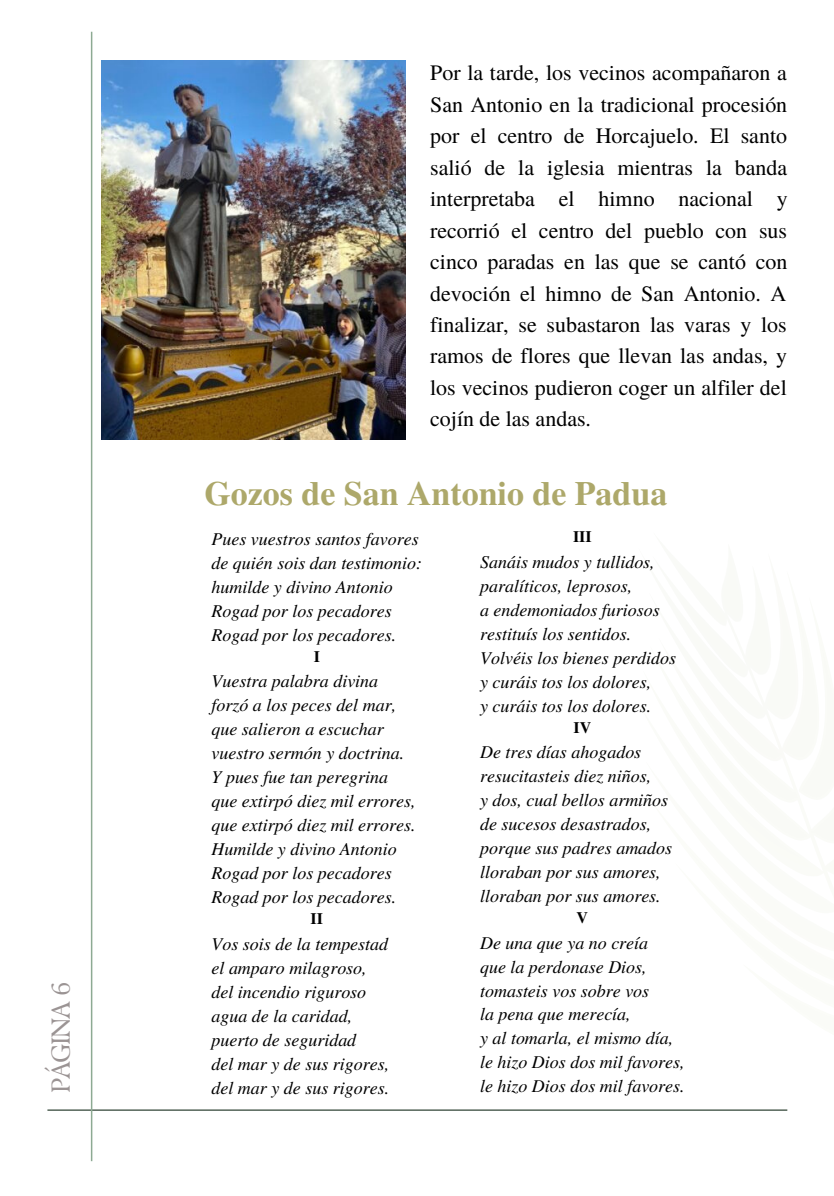
<style>
.page{position:relative;width:834px;height:1196px;background:#fff}
.page>*{position:absolute;margin:0;border:0;box-sizing:border-box;transform-origin:0 0}
.t1{font:700 34px "Te X Gyre Termes";color:#ada86a}
.t2{font:26px "TY Serif D";letter-spacing:-.05em;color:#9b9494}
.t3{font:22px/31.4px "Te X Gyre Termes";color:#000;text-align:justify}
.t4{font:italic 18px "Te X Gyre Termes";color:#000}
.t5{font:700 16px "Te X Gyre Termes";color:#000}
</style>
<div class="page">
<hr style="left:47px;top:1109px;width:740px;height:1px;background:#536457">
<hr style="left:91px;top:32px;width:1px;height:1129px;background:#8daa93">
<img style="left:102px;top:61px;width:304px;height:379px">
<p class="t2" style="left:45px;top:1093px;width:113px;rotate:-90deg">PÁGINA 6</p>
<p class="t3" style="left:430px;top:56px;width:359px">Por la tarde, los vecinos acompañaron a San Antonio en la tradicional procesión por el centro de Horcajuelo. El santo salió de la iglesia mientras la banda interpretaba el himno nacional y recorrió el centro del pueblo con sus cinco paradas en las que se cantó con devoción el himno de San Antonio. A finalizar, se subastaron las varas y los ramos de flores que llevan las andas, y los vecinos pudieron coger un alfiler del cojín de las andas.</p>
<p class="t1" style="left:204px;top:467px;width:464px">Gozos de San Antonio de Padua</p>
<p class="t4" style="left:211px;top:525px;width:209px">Pues vuestros santos favores</p>
<p class="t4" style="left:211px;top:549px;width:212px">de quién sois dan testimonio:</p>
<p class="t4" style="left:211px;top:573px;width:183px">humilde y divino Antonio</p>
<p class="t4" style="left:211px;top:597px;width:182px">Rogad por los pecadores</p>
<p class="t4" style="left:211px;top:621px;width:186px">Rogad por los pecadores.</p>
<p class="t5" style="left:314px;top:644px;width:8px">I</p>
<p class="t4" style="left:211px;top:668px;width:168px">Vuestra palabra divina</p>
<p class="t4" style="left:211px;top:692px;width:186px">forzó a los peces del mar,</p>
<p class="t4" style="left:211px;top:716px;width:174px">que salieron a escuchar</p>
<p class="t4" style="left:211px;top:740px;width:194px">vuestro sermón y doctrina.</p>
<p class="t4" style="left:211px;top:764px;width:178px">Y pues fue tan peregrina</p>
<p class="t4" style="left:211px;top:788px;width:206px">que extirpó diez mil errores,</p>
<p class="t4" style="left:211px;top:812px;width:206px">que extirpó diez mil errores.</p>
<p class="t4" style="left:211px;top:836px;width:187px">Humilde y divino Antonio</p>
<p class="t4" style="left:211px;top:860px;width:182px">Rogad por los pecadores</p>
<p class="t4" style="left:211px;top:883px;width:186px">Rogad por los pecadores.</p>
<p class="t5" style="left:311px;top:906px;width:14px">II</p>
<p class="t4" style="left:211px;top:930px;width:178px">Vos sois de la tempestad</p>
<p class="t4" style="left:211px;top:954px;width:157px">el amparo milagroso,</p>
<p class="t4" style="left:211px;top:978px;width:156px">del incendio riguroso</p>
<p class="t4" style="left:211px;top:1002px;width:142px">agua de la caridad,</p>
<p class="t4" style="left:211px;top:1026px;width:146px">puerto de seguridad</p>
<p class="t4" style="left:211px;top:1050px;width:179px">del mar y de sus rigores,</p>
<p class="t4" style="left:211px;top:1074px;width:179px">del mar y de sus rigores.</p>
<p class="t5" style="left:573px;top:524px;width:20px">III</p>
<p class="t4" style="left:480px;top:548px;width:176px">Sanáis mudos y tullidos,</p>
<p class="t4" style="left:480px;top:572px;width:154px">paralíticos, leprosos,</p>
<p class="t4" style="left:480px;top:596px;width:181px">a endemoniados furiosos</p>
<p class="t4" style="left:480px;top:620px;width:153px">restituís los sentidos.</p>
<p class="t4" style="left:480px;top:644px;width:198px">Volvéis los bienes perdidos</p>
<p class="t4" style="left:480px;top:668px;width:173px">y curáis tos los dolores,</p>
<p class="t4" style="left:480px;top:692px;width:173px">y curáis tos los dolores.</p>
<p class="t5" style="left:573px;top:715px;width:19px">IV</p>
<p class="t4" style="left:480px;top:739px;width:163px">De tres días ahogados</p>
<p class="t4" style="left:480px;top:763px;width:173px">resucitasteis diez niños,</p>
<p class="t4" style="left:480px;top:787px;width:190px">y dos, cual bellos armiños</p>
<p class="t4" style="left:480px;top:810px;width:173px">de sucesos desastrados,</p>
<p class="t4" style="left:480px;top:834px;width:194px">porque sus padres amados</p>
<p class="t4" style="left:480px;top:858px;width:182px">lloraban por sus amores,</p>
<p class="t4" style="left:480px;top:882px;width:182px">lloraban por sus amores.</p>
<p class="t5" style="left:576px;top:905px;width:13px">V</p>
<p class="t4" style="left:480px;top:929px;width:170px">De una que ya no creía</p>
<p class="t4" style="left:480px;top:953px;width:168px">que la perdonase Dios,</p>
<p class="t4" style="left:480px;top:977px;width:171px">tomasteis vos sobre vos</p>
<p class="t4" style="left:480px;top:1001px;width:152px">la pena que merecía,</p>
<p class="t4" style="left:480px;top:1025px;width:195px">y al tomarla, el mismo día,</p>
<p class="t4" style="left:480px;top:1049px;width:206px">le hizo Dios dos mil favores,</p>
<p class="t4" style="left:480px;top:1073px;width:206px">le hizo Dios dos mil favores.</p>
</div>
